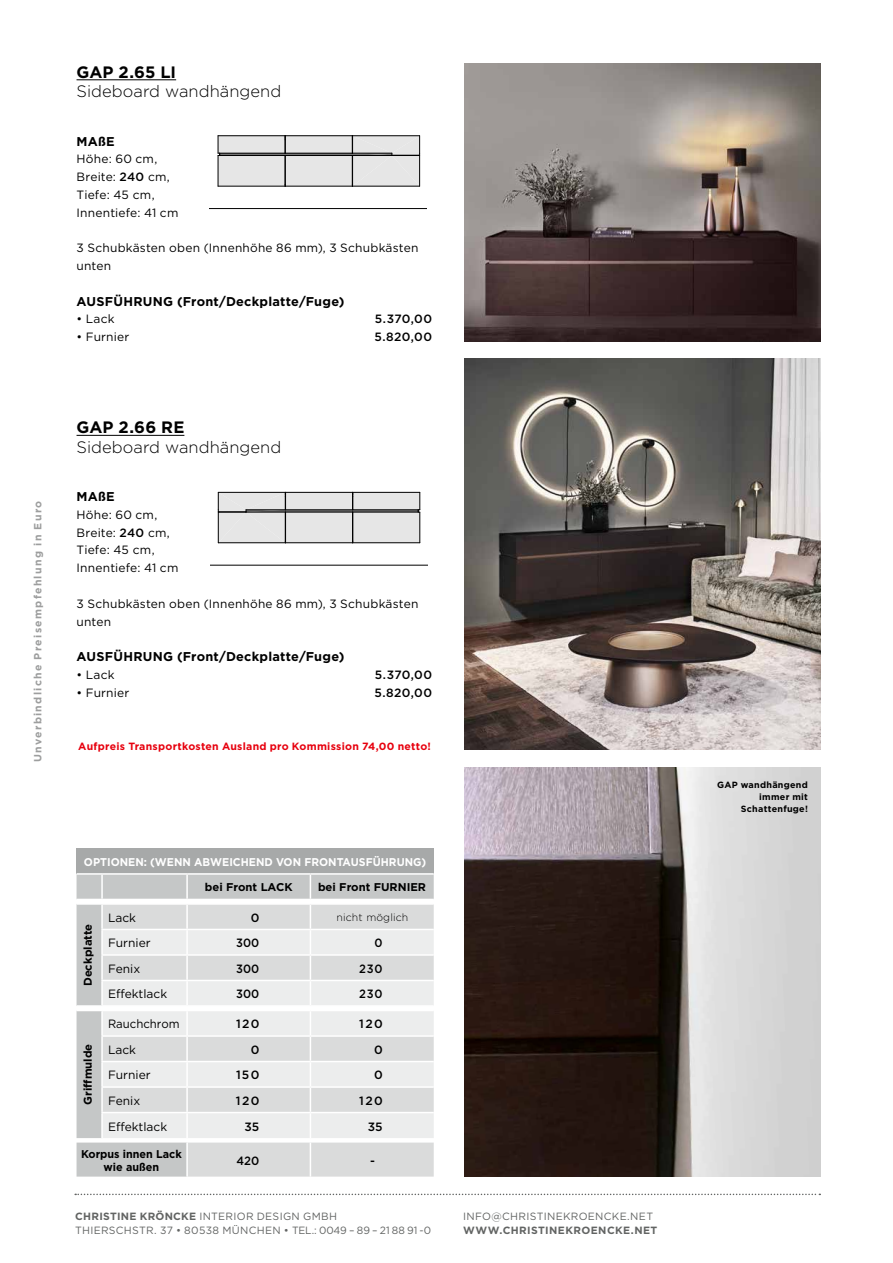
<style>
.page{position:relative;width:893px;height:1263px;background:#fff}
.page>*{position:absolute;margin:0;border:0;box-sizing:border-box;transform-origin:0 0}
.t1{font:300 16.5px "Gotham";letter-spacing:.005em;color:#000}
.t2{font:700 16.5px "Gotham";color:#000}
.t3{font:700 12.75px "Gotham";letter-spacing:.02em;color:#000}
.t4{font:12px/17.7px "Gotham";letter-spacing:.015em;color:#000}
.t5{font:500 12px "Gotham";letter-spacing:.035em;color:#000}
.t6{font:500 12px "Gotham";letter-spacing:.035em;color:#000;scale:.93 1}
.t7{font:12px "Gotham";letter-spacing:.015em;color:#000;scale:.95 1}
.t8{font:500 12px "Gotham";letter-spacing:.035em;color:#000;scale:.94 1}
.t9{font:700 11.25px "Gotham";color:#000}
.t10{font:700 11.25px "Gotham";color:#fff;scale:.95 1}
.t11{font:700 11.25px/13.5px "Gotham";color:#000;text-align:center;scale:.96 1}
.t12{font:10.5px/13.5px "Gotham";letter-spacing:.03em;color:#626463}
.t13{font:700 10.5px "Gotham";letter-spacing:.025em;color:#e7000e}
.t14{font:700 10.5px "Gotham";letter-spacing:.125em;color:#9d9e9e}
.t15{font:700 10.5px "Gotham";letter-spacing:.04em;color:#626463}
.t16{font:300 10.5px "Gotham";letter-spacing:.01em;color:#000}
.t17{font:700 9px/12px "Gotham";letter-spacing:.03em;color:#000;text-align:right}
.t18{font:8.55px "Arial";color:#000}
.s1{font-weight:500}
.s2{font-weight:700}
</style>
<div class="page">
<svg style="left:75px;top:1193px;width:745px;height:2px"></svg>
<hr style="left:77px;top:80px;width:99px;height:1px;background:#000">
<hr style="left:77px;top:435px;width:107px;height:1px;background:#000">
<hr style="left:220px;top:153px;width:132px;height:2px;background:#747474">
<div style="left:218px;top:155px;width:67px;height:31px;background:#e6e6e6"></div>
<div style="left:285px;top:136px;width:67px;height:17px;background:#e6e6e6"></div>
<div style="left:218px;top:136px;width:67px;height:17px;background:#e6e6e6"></div>
<div style="left:285px;top:155px;width:67px;height:31px;background:#e6e6e6"></div>
<hr style="left:218px;top:135px;width:67px;height:1px;background:#000">
<hr style="left:285px;top:155px;width:1px;height:31px;background:#000">
<hr style="left:218px;top:155px;width:67px;height:1px;background:#000">
<hr style="left:218px;top:155px;width:1px;height:31px;background:#000">
<hr style="left:285px;top:135px;width:67px;height:1px;background:#000">
<hr style="left:285px;top:153px;width:67px;height:1px;background:#000">
<hr style="left:218px;top:153px;width:67px;height:1px;background:#000">
<hr style="left:285px;top:186px;width:67px;height:1px;background:#000">
<hr style="left:218px;top:186px;width:67px;height:1px;background:#000">
<svg style="left:285px;top:136px;width:1px;height:17px"></svg>
<hr style="left:285px;top:155px;width:67px;height:1px;background:#000">
<svg style="left:218px;top:136px;width:2px;height:19px"></svg>
<svg style="left:352px;top:135px;width:68px;height:52px;background:#cecece"></svg>
<hr style="left:210px;top:208px;width:217px;height:1px;background:#000">
<hr style="left:286px;top:510px;width:132px;height:2px;background:#747474">
<div style="left:353px;top:512px;width:67px;height:31px;background:#e6e6e6"></div>
<div style="left:286px;top:512px;width:67px;height:31px;background:#e6e6e6"></div>
<div style="left:353px;top:492px;width:67px;height:18px;background:#e6e6e6"></div>
<div style="left:286px;top:492px;width:67px;height:18px;background:#e6e6e6"></div>
<hr style="left:210px;top:565px;width:217px;height:1px;background:#000">
<hr style="left:419px;top:512px;width:1px;height:31px;background:#000">
<hr style="left:286px;top:512px;width:67px;height:1px;background:#000">
<hr style="left:285px;top:492px;width:68px;height:1px;background:#000">
<hr style="left:286px;top:509px;width:67px;height:1px;background:#000">
<svg style="left:418px;top:493px;width:2px;height:19px"></svg>
<hr style="left:353px;top:542px;width:67px;height:1px;background:#000">
<hr style="left:353px;top:512px;width:67px;height:1px;background:#000">
<svg style="left:218px;top:492px;width:68px;height:51px;background:#d0d0d0"></svg>
<hr style="left:286px;top:542px;width:67px;height:1px;background:#000">
<hr style="left:352px;top:512px;width:1px;height:31px;background:#000">
<hr style="left:285px;top:512px;width:1px;height:31px;background:#000">
<hr style="left:353px;top:509px;width:67px;height:1px;background:#000">
<hr style="left:353px;top:492px;width:67px;height:1px;background:#000">
<svg style="left:352px;top:492px;width:2px;height:21px"></svg>
<div style="left:77px;top:848px;width:357px;height:26px;background:#a7a9a9"></div>
<svg style="left:102px;top:1142px;width:332px;height:34px;background:#d5d6d6"></svg>
<hr style="left:77px;top:873px;width:25px;height:2px;background:#fff">
<hr style="left:102px;top:873px;width:85px;height:2px;background:#fff">
<hr style="left:187px;top:873px;width:123px;height:2px;background:#fff">
<hr style="left:310px;top:873px;width:124px;height:2px;background:#fff">
<hr style="left:186px;top:1142px;width:2px;height:34px;background:#fff">
<hr style="left:310px;top:1142px;width:1px;height:34px;background:#fff">
<svg style="left:77px;top:875px;width:357px;height:263px;background:#e1e2e2"></svg>
<hr style="left:102px;top:1005px;width:85px;height:2px;background:#fff">
<hr style="left:187px;top:1005px;width:123px;height:2px;background:#fff">
<hr style="left:310px;top:1005px;width:124px;height:2px;background:#fff">
<img style="left:465px;top:768px;width:356px;height:408px">
<img style="left:465px;top:359px;width:356px;height:391px">
<img style="left:465px;top:64px;width:356px;height:277px">
<p class="t14" style="left:32px;top:762px;width:263px;rotate:-90deg">Unverbindliche Preisempfehlung in Euro</p>
<h1 class="t2" style="left:77px;top:62px;width:101px">GAP 2.65 LI</h1>
<h1 class="t1" style="left:77px;top:82px;width:206px">Sideboard wandhängend</h1>
<p class="t3" style="left:77px;top:134px;width:40px">MAßE</p>
<p class="t4" style="left:77px;top:150px;width:103px">Höhe: 60 cm,<br>Breite: <span class="s1">240</span> cm,<br>Tiefe: 45 cm,<br>Innentiefe: 41 cm</p>
<p class="t4" style="left:77px;top:239px;width:343px">3 Schubkästen oben (Innenhöhe 86 mm), 3 Schubkästen unten</p>
<p class="t3" style="left:77px;top:294px;width:269px">AUSFÜHRUNG (Front/Deckplatte/Fuge)</p>
<p class="t4" style="left:77px;top:310px;width:40px">• Lack</p>
<p class="t5" style="left:375px;top:312px;width:59px">5.370,00</p>
<p class="t4" style="left:77px;top:328px;width:54px">• Furnier</p>
<p class="t5" style="left:374px;top:330px;width:59px">5.820,00</p>
<p class="t18" style="left:151px;top:210px;width:33px">(M 1:40)</p>
<p class="t18" style="left:155px;top:244px;width:16px">180</p>
<h1 class="t2" style="left:77px;top:418px;width:109px">GAP 2.66 RE</h1>
<h1 class="t1" style="left:77px;top:438px;width:206px">Sideboard wandhängend</h1>
<p class="t3" style="left:77px;top:489px;width:40px">MAßE</p>
<p class="t4" style="left:77px;top:505px;width:103px">Höhe: 60 cm,<br>Breite: <span class="s1">240</span> cm,<br>Tiefe: 45 cm,<br>Innentiefe: 41 cm</p>
<p class="t4" style="left:77px;top:594px;width:343px">3 Schubkästen oben (Innenhöhe 86 mm), 3 Schubkästen unten</p>
<p class="t3" style="left:77px;top:649px;width:269px">AUSFÜHRUNG (Front/Deckplatte/Fuge)</p>
<p class="t4" style="left:77px;top:665px;width:40px">• Lack</p>
<p class="t5" style="left:375px;top:668px;width:59px">5.370,00</p>
<p class="t4" style="left:77px;top:683px;width:54px">• Furnier</p>
<p class="t5" style="left:374px;top:685px;width:59px">5.820,00</p>
<p class="t13" style="left:78px;top:740px;width:354px">Aufpreis Transportkosten Ausland pro Kommission 74,00 netto!</p>
<p class="t10" style="left:84px;top:855px;width:362px">OPTIONEN: (WENN ABWEICHEND VON FRONTAUSFÜHRUNG)</p>
<p class="t9" style="left:205px;top:881px;width:89px">bei Front LACK</p>
<p class="t9" style="left:318px;top:881px;width:110px">bei Front FURNIER</p>
<p class="t9" style="left:81px;top:986px;width:64px;rotate:-90deg">Deckplatte</p>
<p class="t4" style="left:108px;top:908px;width:30px">Lack</p>
<p class="t5" style="left:251px;top:911px;width:10px">0</p>
<p class="t16" style="left:337px;top:912px;width:73px">nicht möglich</p>
<p class="t4" style="left:108px;top:934px;width:44px">Furnier</p>
<p class="t6" style="left:236px;top:936px;width:27px">300</p>
<p class="t6" style="left:375px;top:936px;width:10px">0</p>
<p class="t4" style="left:108px;top:959px;width:34px">Fenix</p>
<p class="t6" style="left:236px;top:962px;width:27px">300</p>
<p class="t6" style="left:359px;top:962px;width:27px">230</p>
<p class="t4" style="left:108px;top:985px;width:61px">Effektlack</p>
<p class="t6" style="left:236px;top:987px;width:27px">300</p>
<p class="t6" style="left:359px;top:987px;width:27px">230</p>
<p class="t7" style="left:108px;top:1017px;width:77px">Rauchchrom</p>
<p class="t5" style="left:236px;top:1017px;width:25px">120</p>
<p class="t5" style="left:359px;top:1017px;width:25px">120</p>
<p class="t4" style="left:108px;top:1040px;width:30px">Lack</p>
<p class="t5" style="left:251px;top:1043px;width:10px">0</p>
<p class="t5" style="left:374px;top:1043px;width:10px">0</p>
<p class="t4" style="left:108px;top:1066px;width:44px">Furnier</p>
<p class="t5" style="left:236px;top:1068px;width:25px">150</p>
<p class="t5" style="left:374px;top:1068px;width:10px">0</p>
<p class="t4" style="left:108px;top:1091px;width:34px">Fenix</p>
<p class="t5" style="left:236px;top:1094px;width:25px">120</p>
<p class="t5" style="left:359px;top:1094px;width:25px">120</p>
<p class="t4" style="left:108px;top:1117px;width:61px">Effektlack</p>
<p class="t5" style="left:244px;top:1120px;width:16px">35</p>
<p class="t5" style="left:368px;top:1120px;width:16px">35</p>
<p class="t11" style="left:81px;top:1146px;width:107px">Korpus innen Lack wie außen</p>
<p class="t8" style="left:236px;top:1153px;width:26px">420</p>
<p class="t5" style="left:370px;top:1153px;width:6px">-</p>
<p class="t9" style="left:81px;top:1105px;width:63px;rotate:-90deg">Griffmulde</p>
<p class="t12" style="left:75px;top:1210px;width:358px"><span class="s2">CHRISTINE KRÖNCKE</span> INTERIOR DESIGN GMBH<br>THIERSCHSTR. 37 • 80538 MÜNCHEN • TEL.: 0049 – 89 – 21 88 91 -0</p>
<p class="t12" style="left:463px;top:1210px;width:191px">INFO@CHRISTINEKROENCKE.NET</p>
<p class="t15" style="left:463px;top:1224px;width:196px">WWW.CHRISTINEKROENCKE.NET</p>
<p class="t17" style="left:717px;top:778px;width:92px">GAP wandhängend immer mit<br>Schattenfuge!</p>
</div>
